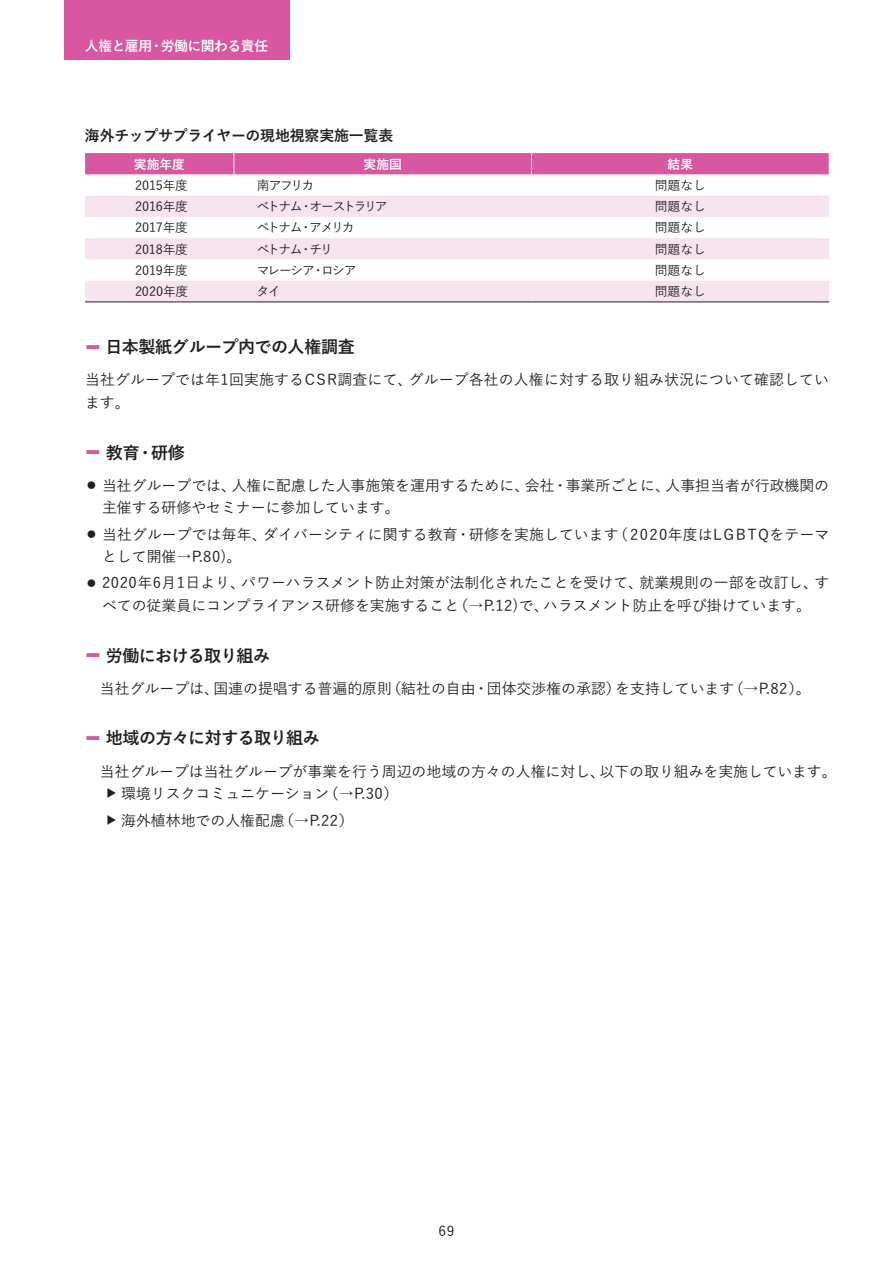
<style>
.page{position:relative;width:893px;height:1263px;background:#fff}
.page>*{position:absolute;margin:0;border:0;box-sizing:border-box;transform-origin:0 0}
.t1{font:700 16.95px "Yu Go";letter-spacing:-.025em;color:#231f20}
.t2{font:500 14.85px/22.4px "Yu Go";color:#231f20}
.t3{font:700 14.85px "Yu Go";letter-spacing:-.01em;color:#231f20}
.t4{font:700 13.8px "Yu Go";letter-spacing:-.035em;color:#fff}
.t5{font:500 13.8px "Yu Go";color:#231f20}
.t6{font:500 12.75px "Yu Go";letter-spacing:-.015em;color:#231f20}
.t7{font:500 12.75px "Yu Go";letter-spacing:-.155em;color:#231f20}
.t8{font:700 12.75px "Yu Go";color:#fff}
.t9{font:500 12.75px "Yu Go";letter-spacing:-.145em;color:#231f20}
.t10{font:500 12.75px "Yu Go";letter-spacing:-.1em;color:#231f20}
.s1{font-size:12.75px}
.s2{font-size:10.65px}
</style>
<div class="page">
<div style="left:64px;top:0;width:225px;height:60px;background:#d957a0"></div>
<svg style="left:85px;top:196px;width:744px;height:106px;fill:#f7e3ee"></svg>
<hr style="left:85px;top:302px;width:149px;height:1px;background:#231f20">
<hr style="left:234px;top:302px;width:297px;height:1px;background:#231f20">
<hr style="left:531px;top:302px;width:298px;height:1px;background:#231f20">
<div style="left:85px;top:153px;width:745px;height:21px;background:#d957a0"></div>
<p class="t4" style="left:85px;top:39px;width:185px">人権と雇用・労働に関わる責任</p>
<p class="t3" style="left:85px;top:127px;width:310px">海外チップサプライヤーの現地視察実施一覧表</p>
<p class="t8" style="left:134px;top:157px;width:53px">実施年度</p>
<p class="t8" style="left:364px;top:157px;width:40px">実施国</p>
<p class="t8" style="left:668px;top:157px;width:27px">結果</p>
<p class="t6" style="left:135px;top:173px;width:54px">2015年度</p>
<p class="t6" style="left:257px;top:173px;width:59px">南アフリカ</p>
<p class="t6" style="left:655px;top:173px;width:53px">問題なし</p>
<p class="t6" style="left:135px;top:195px;width:54px">2016年度</p>
<p class="t7" style="left:257px;top:195px;width:132px">ベトナム・オーストラリア</p>
<p class="t6" style="left:655px;top:195px;width:53px">問題なし</p>
<p class="t6" style="left:135px;top:216px;width:54px">2017年度</p>
<p class="t9" style="left:257px;top:216px;width:99px">ベトナム・アメリカ</p>
<p class="t6" style="left:655px;top:216px;width:53px">問題なし</p>
<p class="t6" style="left:135px;top:237px;width:54px">2018年度</p>
<p class="t6" style="left:257px;top:237px;width:78px">ベトナム・チリ</p>
<p class="t6" style="left:655px;top:237px;width:53px">問題なし</p>
<p class="t6" style="left:135px;top:258px;width:54px">2019年度</p>
<p class="t10" style="left:257px;top:258px;width:101px">マレーシア・ロシア</p>
<p class="t6" style="left:655px;top:258px;width:53px">問題なし</p>
<p class="t6" style="left:135px;top:280px;width:55px">2020年度</p>
<p class="t6" style="left:257px;top:280px;width:25px">タイ</p>
<p class="t6" style="left:655px;top:280px;width:53px">問題なし</p>
<p class="t1" style="left:85px;top:337px;width:272px"><sup>■</sup> 日本製紙グループ内での人権調査</p>
<p class="t2" style="left:85px;top:367px;width:746px">当社グループでは年1回実施するCSR調査にて、グループ各社の人権に対する取り組み状況について確認しています。</p>
<p class="t1" style="left:85px;top:443px;width:102px"><sup>■</sup> 教育・研修</p>
<p class="t2" style="left:102px;top:472px;width:729px;text-indent:-17px"><span class="s1">⃝</span> 当社グループでは、人権に配慮した人事施策を運用するために、会社・事業所ごとに、人事担当者が行政機関の主催する研修やセミナーに参加しています。</p>
<p class="t2" style="left:102px;top:521px;width:729px;text-indent:-17px"><span class="s1">⃝</span> 当社グループでは毎年、ダイバーシティに関する教育・研修を実施しています（2020年度はLGBTQをテーマとして開催→P.80)。</p>
<p class="t2" style="left:85px;top:570px;width:746px;text-align:center"><span class="s1">⃝</span> 2020年6月1日より、パワーハラスメント防止対策が法制化されたことを受けて、就業規則の一部を改訂し、すべての従業員にコンプライアンス研修を実施すること（→P.12)で、ハラスメント防止を呼び掛けています。</p>
<p class="t1" style="left:85px;top:646px;width:187px"><sup>■</sup> 労働における取り組み</p>
<p class="t2" style="left:100px;top:675px;width:712px">当社グループは、国連の提唱する普遍的原則（結社の自由・団体交渉権の承認）を支持しています（→P.82）。</p>
<p class="t1" style="left:85px;top:729px;width:237px"><sup>■</sup> 地域の方々に対する取り組み</p>
<p class="t2" style="left:106px;top:758px;width:732px;text-indent:-6px">当社グループは当社グループが事業を行う周辺の地域の方々の人権に対し、以下の取り組みを実施しています。<span class="s2">▶</span> 環境リスクコミュニケーション（→P.30）</p>
<p class="t2" style="left:106px;top:807px;width:249px"><span class="s2">▶</span> 海外植林地での人権配慮（→P.22）</p>
<p class="t5" style="left:439px;top:1218px;width:17px">69</p>
</div>
